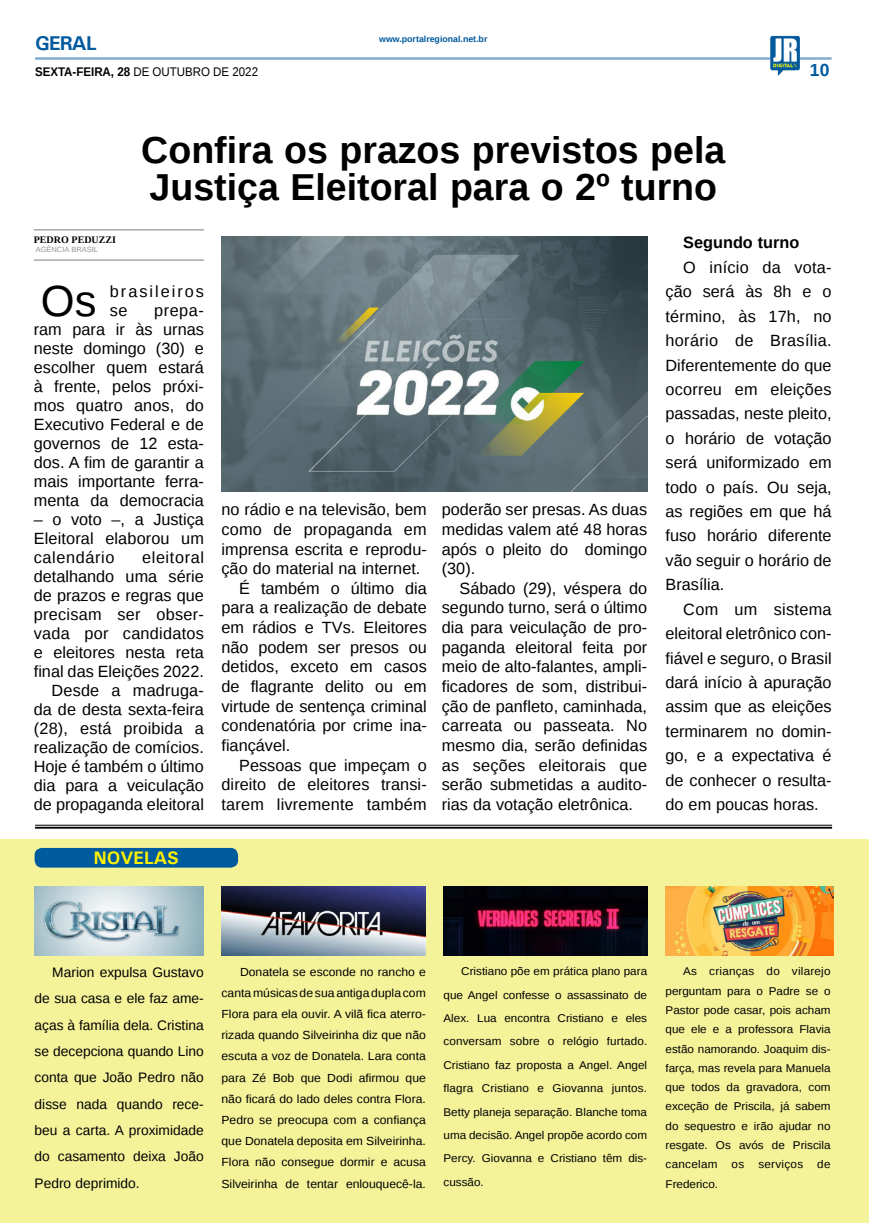
<style>
.page{position:relative;width:869px;height:1223px;background:#fff}
.page>*{position:absolute;margin:0;border:0;box-sizing:border-box;transform-origin:0 0}
.MATÉRIA{font:43.5px "Liberation Sans";color:#000}
.TÍTULO{font:700 37.5px/37.5px "Liberation Sans";color:#000}
.TITULO_PG{font:700 20px "Univers";letter-spacing:-.04em;color:#005a9e}
.t1{font:700 18.12px "Univers";color:#fff200}
.TÍTULO-2{font:700 17.5px "Liberation Sans";color:#005a9e}
.MATÉRIA-2{font:16.25px/19.6px "Liberation Sans";color:#000;text-align:justify}
.MATÉRIA-3{font:16.25px/18.8px "Liberation Sans";letter-spacing:.125em;color:#000}
.MATÉRIA-4{font:700 16.25px "Liberation Sans";color:#000}
.MATÉRIA-5{font:13.75px/26.2px "Liberation Sans";color:#000;text-align:justify}
.DATA_PG{font:12.5px "Liberation Sans";color:#000;scale:.92 1}
.MATÉRIA-6{font:11.75px/21.1px "Liberation Sans";color:#000;text-align:justify;scale:1.04 1}
.MATÉRIA-7{font:11.25px/19.2px "Liberation Sans";color:#000;text-align:justify;scale:1.04 1}
.MATÉRIA-8{font:11.25px "Liberation Sans";letter-spacing:.025em;color:#000;scale:1.04 1}
.CRÉDITO_NOME{font:700 10px "Liberation Serif";color:#000}
.DATA_PG-2{font:700 8.75px "Liberation Sans";color:#005a9e}
.CRÉDITO_MATÉRIA{font:7.5px "Liberation Sans";color:#939598}
.s1{font-weight:700}
</style>
<div class="page">
<hr style="left:35px;top:57px;width:796px;height:3px;background:#005a9e">
<img style="left:769px;top:36px;width:30px;height:40px">
<div style="left:0;top:839px;width:868px;height:383px;background:#f5f39a"></div>
<div style="left:35px;top:848px;width:203px;height:19px;background:#005b9e;border-radius:8px"></div>
<hr style="left:35px;top:825px;width:796px;height:1px;background:#000101">
<hr style="left:35px;top:826px;width:796px;height:2px;background:#000101">
<img style="left:221px;top:886px;width:204px;height:69px">
<img style="left:665px;top:886px;width:168px;height:69px">
<img style="left:443px;top:886px;width:204px;height:69px">
<img style="left:35px;top:886px;width:169px;height:69px">
<img style="left:221px;top:237px;width:426px;height:254px">
<hr style="left:34px;top:229px;width:170px;height:1px;background:#939598">
<hr style="left:34px;top:259px;width:170px;height:2px;background:#939598">
<p class="TITULO_PG" style="left:35px;top:31px;width:63px">GERAL</p>
<p class="DATA_PG" style="left:35px;top:65px;width:244px"><span class="s1">SEXTA-FEIRA, 28</span> DE OUTUBRO DE 2022</p>
<p class="DATA_PG-2" style="left:379px;top:33px;width:110px">www.portalregional.net.br</p>
<p class="TÍTULO" style="left:141px;top:130px;width:585px">Confira os prazos previstos pela<br>Justiça Eleitoral para o 2º turno</p>
<p class="TÍTULO-2" style="left:809px;top:58px;width:21px">10</p>
<p class="CRÉDITO_NOME" style="left:34px;top:233px;width:84px">PEDRO PEDUZZI</p>
<p class="CRÉDITO_MATÉRIA" style="left:36px;top:245px;width:64px">AGÊNCIA BRASIL</p>
<p class="MATÉRIA" style="left:41px;top:276px;width:57px">Os</p>
<p class="MATÉRIA-3" style="left:110px;top:283px;width:95px">brasileiros se</p>
<p class="MATÉRIA-2" style="left:34px;top:302px;width:171px;line-height:19px;text-indent:120px">prepa&shy;ram para ir às urnas neste domingo (30) e escolher quem estará à frente, pelos próxi&shy;mos quatro anos, do Executivo Federal e de governos de 12 esta&shy;dos. A fim de garantir a mais importante ferra&shy;menta da democracia</p>
<p class="MATÉRIA-2" style="left:34px;top:510px;width:171px;line-height:19px">– o voto –, a Justiça Eleitoral elaborou um calendário</p>
<p class="MATÉRIA-2" style="left:34px;top:548px;width:171px;line-height:19px;text-indent:108px">eleitoral detalhando uma série de prazos e regras que precisam ser obser&shy;vada por candidatos e eleitores nesta reta final das Eleições 2022.</p>
<p class="MATÉRIA-2" style="left:34px;top:681px;width:171px;line-height:19px;text-indent:18px">Desde a madruga&shy;da de desta sexta-feira (28), está proibida a realização de comícios.<br>Hoje é também o último dia para a veiculação de propaganda eleitoral</p>
<p class="t1" style="left:94px;top:846px;width:87px">NOVELAS</p>
<p class="MATÉRIA-2" style="left:221px;top:500px;width:207px">no rádio e na televisão, bem como de propaganda em imprensa escrita e reprodu&shy;ção do material na internet.</p>
<p class="MATÉRIA-2" style="left:221px;top:579px;width:207px;text-indent:18px">É também o último dia para a realização de debate em rádios e TVs. Eleitores não podem ser presos ou detidos, exceto em casos de flagrante delito ou em virtude de sentença criminal condenatória por crime ina&shy;fiançável.</p>
<p class="MATÉRIA-2" style="left:221px;top:756px;width:207px;text-indent:18px">Pessoas que impeçam o direito de eleitores transi&shy;tarem livremente também</p>
<p class="MATÉRIA-2" style="left:441px;top:500px;width:207px">poderão ser presas. As duas medidas valem até 48 horas após o pleito do domingo (30).</p>
<p class="MATÉRIA-2" style="left:441px;top:579px;width:207px;text-indent:18px">Sábado (29), véspera do segundo turno, será o último dia para veiculação de pro&shy;paganda eleitoral feita por meio de alto-falantes, ampli&shy;ficadores de som, distribui&shy;ção de panfleto, caminhada, carreata ou passeata. No mesmo dia, serão definidas as seções eleitorais que serão submetidas a audito&shy;rias da votação eletrônica.</p>
<p class="MATÉRIA-4" style="left:683px;top:232px;width:117px">Segundo turno</p>
<p class="MATÉRIA-2" style="left:665px;top:256px;width:167px;line-height:24.4px;text-indent:18px">O início da vota&shy;ção será às 8h e o término, às 17h, no horário de Brasília.<br>Diferentemente do que ocorreu em eleições passadas, neste pleito, o horário de votação será uniformizado em todo o país. Ou seja, as regiões em que há fuso horário diferente vão seguir o horário de Brasília.</p>
<p class="MATÉRIA-2" style="left:665px;top:597px;width:167px;line-height:24.4px;text-indent:18px">Com um sistema eleitoral eletrônico con&shy;fiável e seguro, o Brasil dará início à apuração assim que as eleições terminarem no domin&shy;go, e a expectativa é de conhecer o resulta&shy;do em poucas horas.</p>
<p class="MATÉRIA-5" style="left:35px;top:959px;width:171px;text-indent:18px">Marion expulsa Gustavo de sua casa e ele faz ame&shy;aças à família dela. Cristina se decepciona quando Lino conta que João Pedro não disse nada quando rece&shy;beu a carta. A proximidade do casamento deixa João Pedro deprimido.</p>
<p class="MATÉRIA-6" style="left:221px;top:961px;width:198px;text-indent:18px">Donatela se esconde no rancho e canta músicas de sua antiga dupla com Flora para ela ouvir. A vilã fica aterro&shy;rizada quando Silveirinha diz que não escuta a voz de Donatela. Lara conta para Zé Bob que Dodi afirmou que não ficará do lado deles contra Flora.<br>Pedro se preocupa com a confiança que Donatela deposita em Silveirinha.<br>Flora não consegue dormir e acusa Silveirinha de tentar enlouquecê-la.</p>
<p class="MATÉRIA-7" style="left:443px;top:960px;width:197px;line-height:23.4px;text-indent:18px">Cristiano põe em prática plano para que Angel confesse o assassinato de Alex. Lua encontra Cristiano e eles conversam sobre o relógio furtado.<br>Cristiano faz proposta a Angel. Angel flagra Cristiano e Giovanna juntos.<br>Betty planeja separação. Blanche toma uma decisão. Angel propõe acordo com Percy. Giovanna e Cristiano têm dis&shy;cussão.</p>
<p class="MATÉRIA-7" style="left:665px;top:962px;width:160px;text-indent:18px">As crianças do vilarejo perguntam para o Padre se o Pastor pode casar, pois acham que ele e a professora Flavia estão namorando. Joaquim dis&shy;farça, mas revela para Manuela que todos da gravadora, com exceção de Priscila, já sabem do sequestro e irão ajudar no resgate. Os avós de Priscila cancelam</p>
<p class="MATÉRIA-7" style="left:731px;top:1155px;width:14px">os</p>
<p class="MATÉRIA-8" style="left:758px;top:1158px;width:45px">serviços</p>
<p class="MATÉRIA-7" style="left:816px;top:1155px;width:14px">de</p>
<p class="MATÉRIA-7" style="left:665px;top:1174px;width:52px">Frederico.</p>
</div>
